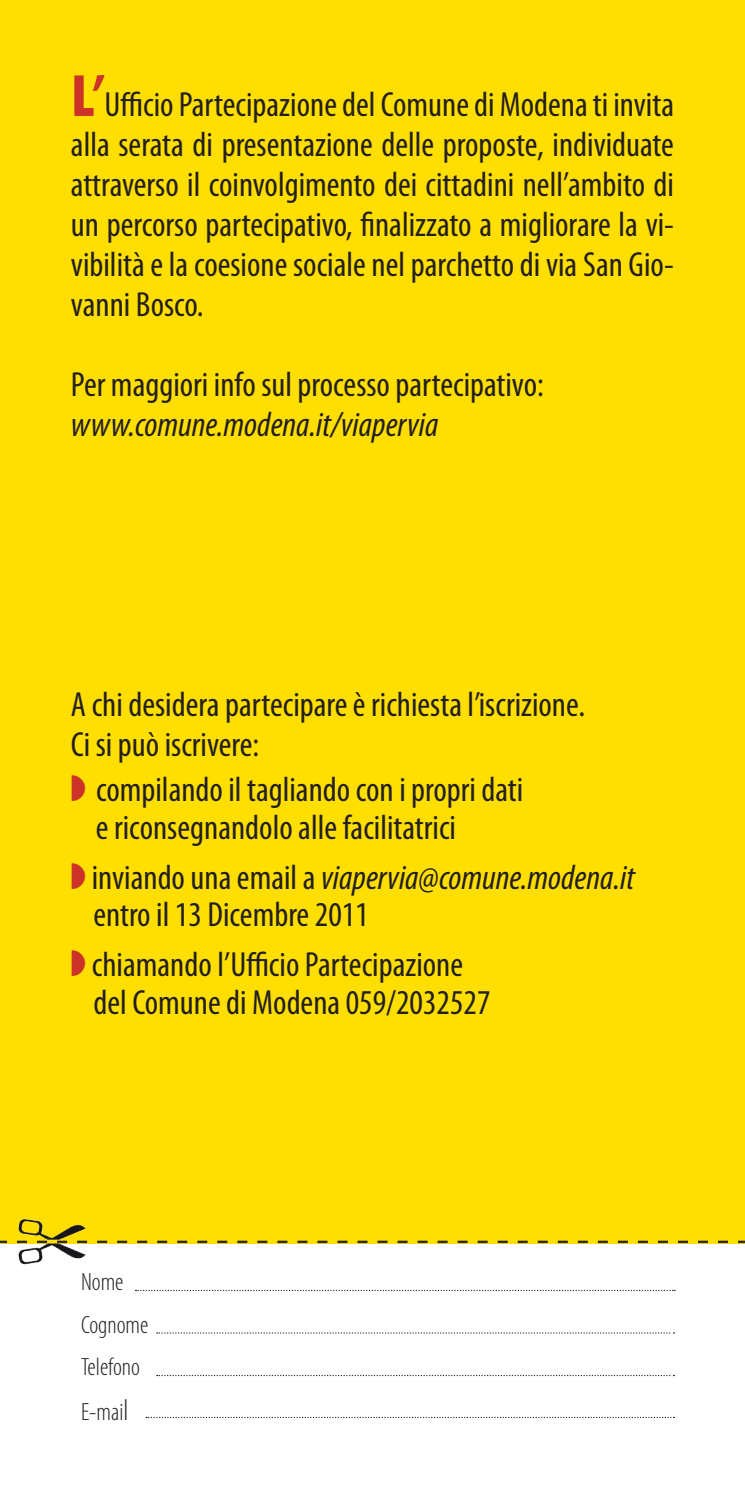
<style>
.page{position:relative;width:745px;height:1489px;background:#fff}
.page>*{position:absolute;margin:0;border:0;box-sizing:border-box;transform-origin:0 0}
.t1{font:condensed 35px/40px "Myriad Pro";color:#231f20}
.t2{font:italic condensed 35px "Myriad Pro";color:#231f20}
.t3{font:300 condensed 25px/42.5px "Myriad Pro";color:#231f20}
.s1{font-weight:900;font-size:60px;color:#cc3227}
.s2{font-family:"Monotype Sorts";font-stretch:normal;color:#cc3227}
.s3{font-style:italic}
.s4{font-size:30px}
</style>
<div class="page">
<div style="left:0;top:0;width:744px;height:1243px;background:#ffdf01"></div>
<svg style="left:0;top:1240px;width:744px;height:3px"></svg>
<svg style="left:135px;top:1289px;width:538px;height:1px"></svg>
<svg style="left:157px;top:1332px;width:517px;height:1px"></svg>
<svg style="left:146px;top:1416px;width:528px;height:1px"></svg>
<img style="left:5px;top:1218px;width:104px;height:47px">
<p class="t1" style="left:71px;top:84px;width:604px;text-align:justify"><span class="s1">L’</span>Ufficio Partecipazione del Comune di Modena ti invita alla serata di presentazione delle proposte, individuate attraverso il coinvolgimento dei cittadini nell’ambito di un percorso partecipativo, finalizzato a migliorare la vi&shy;vibilità e la coesione sociale nel parchetto di via San Gio&shy;vanni Bosco.</p>
<p class="t1" style="left:71px;top:364px;width:474px">Per maggiori info sul processo partecipativo:</p>
<p class="t2" style="left:71px;top:403px;width:369px">www.comune.modena.it/viapervia</p>
<p class="t1" style="left:71px;top:684px;width:515px">A chi desidera partecipare è richiesta l’iscrizione.<br>Ci si può iscrivere:</p>
<p class="t1" style="left:96px;top:770px;width:428px;line-height:37.5px;text-indent:-25px"><span class="s2">W</span> compilando il tagliando con i propri dati e riconsegnandolo alle facilitatrici</p>
<p class="t1" style="left:93px;top:858px;width:542px;line-height:37.5px;text-indent:-23px"><span class="s2">W</span> inviando una email a <span class="s3">viapervia@comune.modena.it </span>entro il 13 Dicembre 2011</p>
<p class="t1" style="left:93px;top:945px;width:398px;line-height:37.5px;text-indent:-23px"><span class="s2">W</span> chiamando l’Ufficio Partecipazione del Comune di Modena 059/2032527</p>
<p class="t3" style="left:81px;top:1260px;width:69px">Nome<br>Cognome<br>Telefono</p>
<p class="t3" style="left:81px;top:1390px;width:49px">E-mai<span class="s4">l</span></p>
</div>
